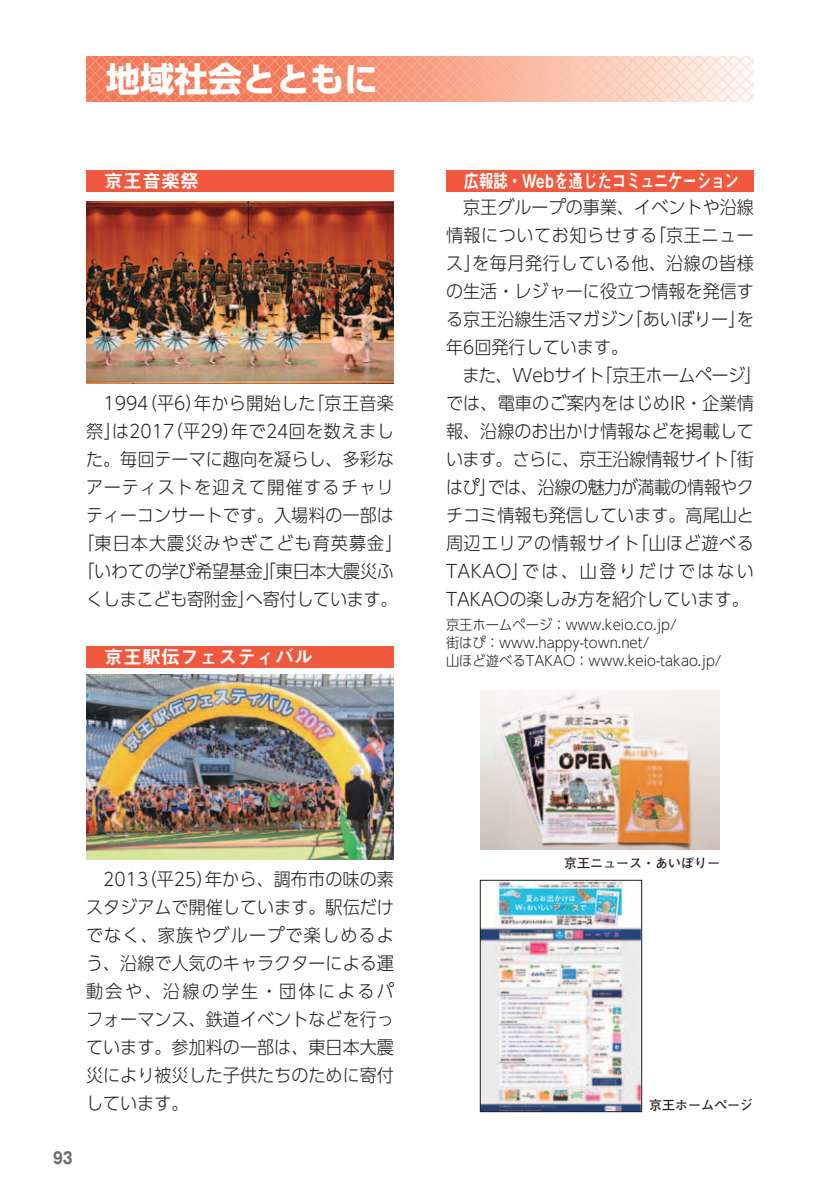
<style>
.page{position:relative;width:840px;height:1192px;background:#fff}
.page>*{position:absolute;margin:0;border:0;box-sizing:border-box;transform-origin:0 0}
.t1{font:700 34px "UD Shin Go Pr 6 N";color:#fff}
.t2{font:19px "Midashi Go Pr 6 N MB31";letter-spacing:-.05em;color:#fff;scale:.8 1}
.t3{font:19px "Midashi Go Pr 6 N MB31";color:#fff}
.t4{font:300 18px/28px "UD Shin Go Pr 6 N";color:#231f20;text-align:justify;scale:.95 1}
.t5{font:300 18px "UD Shin Go Pr 6 N";letter-spacing:.02em;color:#231f20;scale:.95 1}
.t6{font:300 18px "UD Shin Go Pr 6 N";letter-spacing:.065em;color:#231f20;scale:.95 1}
.t7{font:300 18px "UD Shin Go Pr 6 N";letter-spacing:.075em;color:#231f20;scale:.95 1}
.t8{font:700 16px "Gothic MB101 Pr 6 N";color:#6c6d70;scale:.8 1}
.t9{font:300 14px/18px "UD Shin Go Pr 6 N";color:#231f20;scale:.95 1}
.t10{font:700 13px "Futo Go B101 Pr 6 N";color:#231f20}
</style>
<div class="page">
<img style="left:482px;top:882px;width:158px;height:228px">
<div style="left:480px;top:880px;width:162px;height:232px;border:1px solid #231f20"></div>
<div style="left:86px;top:170px;width:308px;height:22px;background:#f0593e"></div>
<div style="left:86px;top:646px;width:308px;height:22px;background:#f0593e"></div>
<div style="left:446px;top:170px;width:308px;height:22px;background:#f0593e"></div>
<img style="left:480px;top:690px;width:240px;height:160px">
<img style="left:86px;top:201px;width:308px;height:183px">
<img style="left:86px;top:674px;width:308px;height:186px">
<img style="left:380px;top:56px;width:4px;height:46px">
<img style="left:384px;top:56px;width:12px;height:46px">
<img style="left:396px;top:56px;width:12px;height:46px">
<img style="left:408px;top:56px;width:12px;height:46px">
<img style="left:420px;top:56px;width:12px;height:46px">
<img style="left:432px;top:56px;width:12px;height:46px">
<img style="left:444px;top:56px;width:12px;height:46px">
<img style="left:456px;top:56px;width:12px;height:46px">
<img style="left:468px;top:56px;width:12px;height:46px">
<img style="left:480px;top:56px;width:12px;height:46px">
<img style="left:492px;top:56px;width:11px;height:46px">
<img style="left:503px;top:56px;width:12px;height:46px">
<img style="left:515px;top:56px;width:12px;height:46px">
<img style="left:527px;top:56px;width:12px;height:46px">
<img style="left:539px;top:56px;width:12px;height:46px">
<img style="left:551px;top:56px;width:12px;height:46px">
<img style="left:563px;top:56px;width:12px;height:46px">
<img style="left:575px;top:56px;width:12px;height:46px">
<img style="left:587px;top:56px;width:12px;height:46px">
<img style="left:599px;top:56px;width:12px;height:46px">
<img style="left:611px;top:56px;width:12px;height:46px">
<img style="left:623px;top:56px;width:12px;height:46px">
<img style="left:635px;top:56px;width:12px;height:46px">
<img style="left:647px;top:56px;width:12px;height:46px">
<img style="left:659px;top:56px;width:12px;height:46px">
<img style="left:671px;top:56px;width:12px;height:46px">
<img style="left:683px;top:56px;width:11px;height:46px">
<img style="left:706px;top:56px;width:12px;height:2px">
<img style="left:718px;top:56px;width:12px;height:2px">
<img style="left:730px;top:56px;width:20px;height:2px">
<img style="left:694px;top:58px;width:60px;height:44px">
<img style="left:368px;top:56px;width:12px;height:46px">
<img style="left:356px;top:56px;width:12px;height:46px">
<img style="left:344px;top:56px;width:12px;height:46px">
<img style="left:332px;top:56px;width:12px;height:46px">
<img style="left:320px;top:56px;width:12px;height:46px">
<img style="left:308px;top:56px;width:12px;height:46px">
<img style="left:296px;top:56px;width:12px;height:46px">
<img style="left:284px;top:56px;width:12px;height:46px">
<img style="left:272px;top:56px;width:12px;height:46px">
<img style="left:260px;top:56px;width:12px;height:46px">
<img style="left:248px;top:56px;width:12px;height:46px">
<img style="left:236px;top:56px;width:12px;height:46px">
<img style="left:224px;top:56px;width:12px;height:46px">
<img style="left:213px;top:56px;width:11px;height:46px">
<img style="left:201px;top:56px;width:12px;height:46px">
<img style="left:189px;top:56px;width:12px;height:46px">
<img style="left:177px;top:56px;width:12px;height:46px">
<img style="left:165px;top:56px;width:12px;height:46px">
<img style="left:153px;top:56px;width:12px;height:46px">
<img style="left:86px;top:56px;width:67px;height:46px">
<img style="left:86px;top:56px;width:55px;height:39px">
<img style="left:86px;top:56px;width:43px;height:27px">
<img style="left:86px;top:56px;width:31px;height:15px">
<img style="left:86px;top:56px;width:19px;height:3px">
<h1 class="t1" style="left:106px;top:66px;width:273px">地域社会とともに</h1>
<p class="t3" style="left:104px;top:174px;width:96px">京王音楽祭</p>
<p class="t5" style="left:103px;top:396px;width:307px">1994（平6）年から開始した「京王音楽</p>
<p class="t4" style="left:86px;top:420px;width:326px">祭」は2017（平29）年で24回を数えまし</p>
<p class="t4" style="left:86px;top:448px;width:326px">た。毎回テーマに趣向を凝らし、多彩な</p>
<p class="t7" style="left:86px;top:480px;width:326px">アーティストを迎えて開催するチャリ</p>
<p class="t4" style="left:86px;top:504px;width:326px">ティーコンサートです。入場料の一部は</p>
<p class="t6" style="left:77px;top:536px;width:344px">「東日本大震災みやぎこども育英募金」</p>
<p class="t4" style="left:77px;top:560px;width:335px">「いわての学び希望基金」「東日本大震災ふ</p>
<p class="t4" style="left:86px;top:588px;width:330px">くしまこども寄附金」へ寄付しています。</p>
<p class="t3" style="left:104px;top:650px;width:210px">京王駅伝フェスティバル</p>
<p class="t2" style="left:464px;top:174px;width:346px">広報誌・Webを通じたコミュニケーション</p>
<p class="t4" style="left:446px;top:196px;width:326px;text-indent:17px">京王グループの事業、イベントや沿線情報についてお知らせする「京王ニュース」を毎月発行している他、沿線の皆様の生活・レジャーに役立つ情報を発信する京王沿線生活マガジン「あいぼりー」を年6回発行しています。</p>
<p class="t4" style="left:446px;top:364px;width:334px;text-align:left;text-indent:17px">また、Webサイト「京王ホームページ」では、電車のご案内をはじめIR・企業情報、沿線のお出かけ情報などを掲載しています。さらに、京王沿線情報サイト「街はぴ」では、沿線の魅力が満載の情報やクチコミ情報も発信しています。高尾山と周辺エリアの情報サイト「山ほど遊べる<br>TAKAO」では、山登りだけではない<br>TAKAOの楽しみ方を紹介しています。</p>
<p class="t9" style="left:446px;top:618px;width:292px">京王ホームページ：www.keio.co.jp/<br>街はぴ：www.happy-town.net/<br>山ほど遊べるTAKAO：www.keio-takao.jp/</p>
<p class="t4" style="left:86px;top:868px;width:326px;text-indent:17px">2013（平25）年から、調布市の味の素スタジアムで開催しています。駅伝だけでなく、家族やグループで楽しめるよう、沿線で人気のキャラクターによる運動会や、沿線の学生・団体によるパフォーマンス、鉄道イベントなどを行っています。参加料の一部は、東日本大震災により被災した子供たちのために寄付しています。</p>
<p class="t8" style="left:53px;top:1152px;width:26px">93</p>
<p class="t10" style="left:564px;top:859px;width:157px">京王ニュース・あいぼりー</p>
<p class="t10" style="left:649px;top:1101px;width:105px">京王ホームページ</p>
</div>
